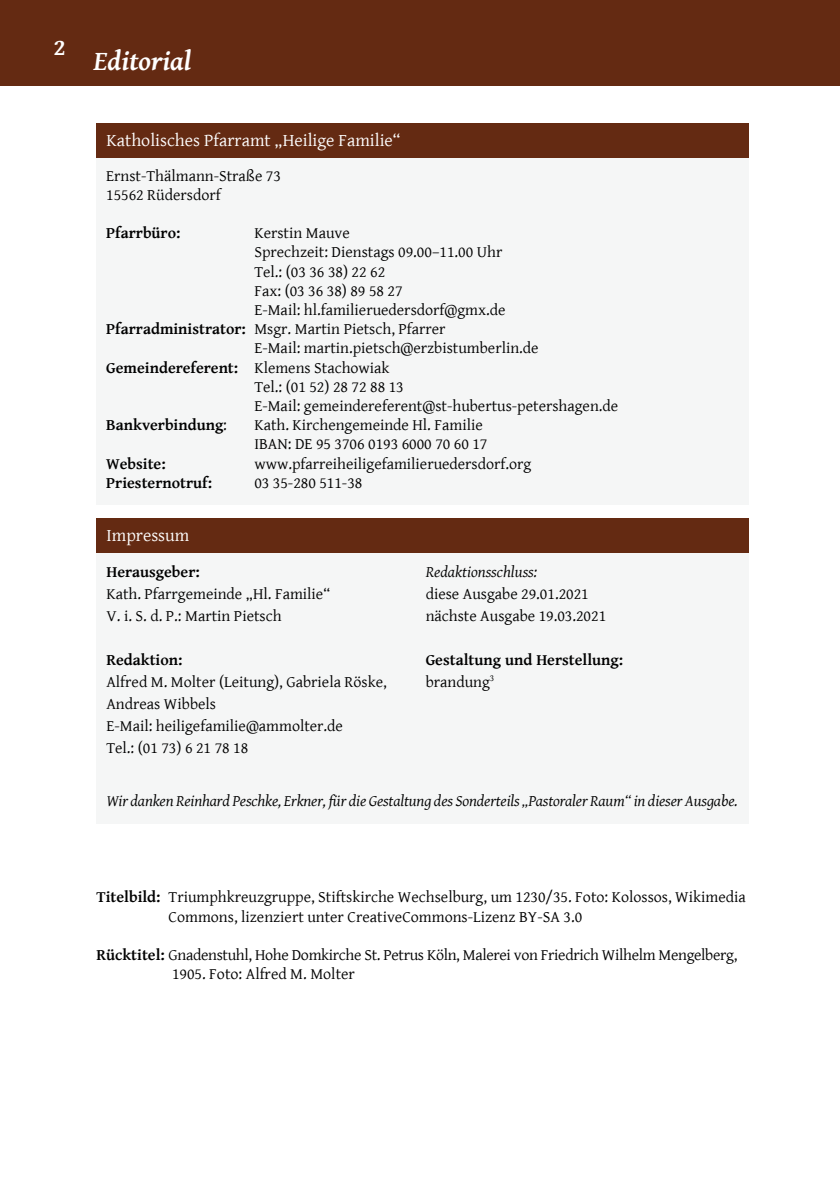
<style>
.page{position:relative;width:840px;height:1191px;background:#fff}
.page>*{position:absolute;margin:0;border:0;box-sizing:border-box;transform-origin:0 0}
.t1{font:italic 700 28px "Gentium Basic";color:#fff}
.t2{font:700 24px "Gentium Basic";color:#fff}
.t3{font:18px "Gentium Basic";color:#fff}
.t4{font:16px/22px "Gentium Basic";color:#000}
.t5{font:700 16px/22px "Gentium Basic";color:#000}
.t6{font:italic 16px "Gentium Basic";letter-spacing:-.01em;color:#000}
.t7{font:16px/19.2px "Gentium Basic";letter-spacing:-.02em;color:#000}
.s1{font-weight:700}
.s2{font-weight:400}
</style>
<div class="page">
<div style="left:0;top:0;width:839px;height:85px;background:#642a12"></div>
<div style="left:96px;top:158px;width:652px;height:347px;background:#f5f6f6"></div>
<div style="left:96px;top:553px;width:652px;height:270px;background:#f5f6f6"></div>
<div style="left:96px;top:123px;width:652px;height:35px;background:#642a12"></div>
<div style="left:96px;top:518px;width:652px;height:35px;background:#642a12"></div>
<h2 class="t2" style="left:53px;top:29px;width:14px">2</h2>
<h1 class="t1" style="left:94px;top:40px;width:99px">Editorial</h1>
<p class="t3" style="left:106px;top:127px;width:295px">Katholisches Pfarramt „Heilige Familie“</p>
<p class="t4" style="left:106px;top:165px;width:176px;line-height:19.2px">Ernst-Thälmann-Straße 73<br>15562 Rüdersdorf</p>
<p class="t5" style="left:106px;top:221px;width:76px">Pfarrbüro:</p>
<p class="t4" style="left:254px;top:221px;width:97px">Kerstin Mauve</p>
<p class="t4" style="left:254px;top:241px;width:249px">Sprechzeit: Dienstags 09.00–11.00 Uhr</p>
<p class="t4" style="left:254px;top:260px;width:132px">Tel.: (03 36 38) 22 62</p>
<p class="t4" style="left:254px;top:279px;width:150px">Fax: (03 36 38) 89 58 27</p>
<p class="t4" style="left:254px;top:298px;width:252px">E-Mail: hl.familieruedersdorf@gmx.de</p>
<p class="t4" style="left:106px;top:317px;width:341px"><span class="s1">Pfarradministrator:</span> Msgr. Martin Pietsch, Pfarrer</p>
<p class="t4" style="left:254px;top:337px;width:285px">E-Mail: martin.pietsch@erzbistumberlin.de</p>
<p class="t5" style="left:106px;top:356px;width:285px">Gemeindereferent: <span class="s2">Klemens Stachowiak</span></p>
<p class="t4" style="left:254px;top:375px;width:151px">Tel.: (01 52) 28 72 88 13</p>
<p class="t4" style="left:254px;top:394px;width:365px">E-Mail: gemeindereferent@st-hubertus-petershagen.de</p>
<p class="t5" style="left:106px;top:413px;width:122px">Bankverbindung<span class="s2">:</span></p>
<p class="t4" style="left:254px;top:415px;width:234px;line-height:19.2px">Kath. Kirchengemeinde Hl. Familie<br>IBAN: DE 95 3706 0193 6000 70 60 17</p>
<p class="t5" style="left:106px;top:452px;width:61px">Website:</p>
<p class="t4" style="left:254px;top:452px;width:278px">www.pfarreiheiligefamilieruedersdorf.org</p>
<p class="t5" style="left:106px;top:471px;width:107px">Priesternotruf:</p>
<p class="t4" style="left:254px;top:471px;width:109px">03 35-280 511-38</p>
<p class="t3" style="left:106px;top:522px;width:84px">Impressum</p>
<p class="t5" style="left:106px;top:560px;width:95px">Herausgeber:</p>
<p class="t4" style="left:106px;top:582px;width:225px">Kath. Pfarrgemeinde „Hl. Familie“<br>V. i. S. d. P.: Martin Pietsch</p>
<p class="t5" style="left:106px;top:648px;width:77px">Redaktion:</p>
<p class="t4" style="left:106px;top:670px;width:282px">Alfred M. Molter (Leitung), Gabriela Röske,<br>Andreas Wibbels<br>E-Mail: heiligefamilie@ammolter.de<br>Tel.: (01 73) 6 21 78 18</p>
<p class="t6" style="left:425px;top:560px;width:113px">Redaktionsschluss:</p>
<p class="t4" style="left:425px;top:582px;width:182px">diese Ausgabe 29.01.2021 nächste Ausgabe 19.03.2021</p>
<p class="t5" style="left:425px;top:648px;width:199px">Gestaltung und Herstellung: <span class="s2">brandung</span><sup>3</sup></p>
<p class="t6" style="left:106px;top:789px;width:632px">Wir danken Reinhard Peschke, Erkner, für die Gestaltung des Sonderteils „Pastoraler Raum“ in dieser Ausgabe.</p>
<p class="t4" style="left:168px;top:887px;width:578px;line-height:19.2px;text-indent:-72px"><span class="s1">Titelbild:</span> Triumphkreuzgruppe, Stiftskirche Wechselburg, um 1230/35. Foto: Kolossos, Wikimedia<br>Commons, lizenziert unter CreativeCommons-Lizenz BY-SA 3.0</p>
<p class="t7" style="left:172px;top:945px;width:566px;text-indent:-76px"><span class="s1">Rücktitel:</span> Gnadenstuhl, Hohe Domkirche St. Petrus Köln, Malerei von Friedrich Wilhelm Mengelberg,<br>1905. Foto: Alfred M. Molter</p>
</div>
